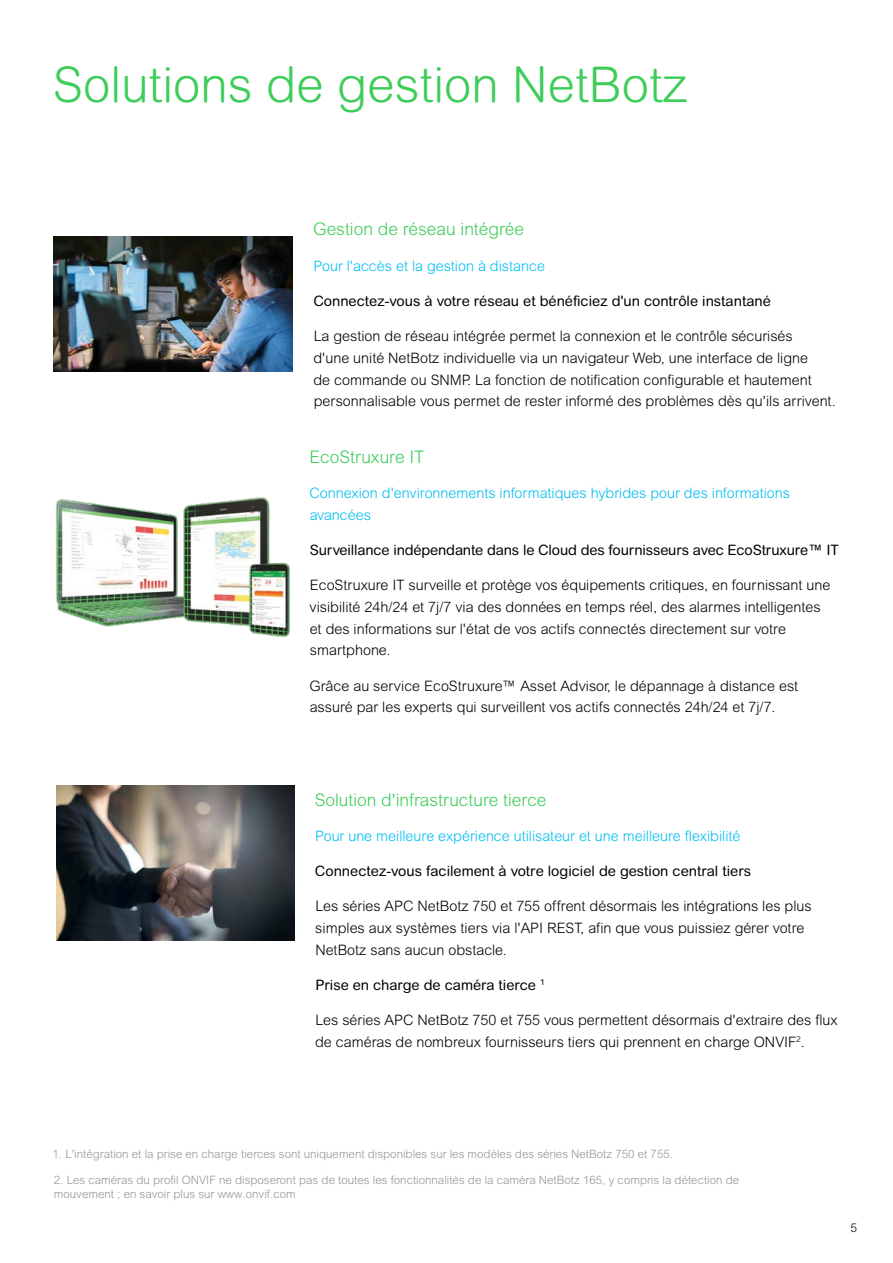
<style>
.page{position:relative;width:893px;height:1263px;background:#fff}
.page>*{position:absolute;margin:0;border:0;box-sizing:border-box;transform-origin:0 0}
.t1{font:300 49.35px "Arial Rounded MT Pro";color:#3dcd58}
.t2{font:300 17.4px "Arial Rounded MT Pro";color:#3dcd58}
.t3{font:300 14.4px/21.8px "Arial Rounded MT Pro";color:#000}
.t4{font:14.4px "Arial Rounded MT Pro";color:#000}
.t5{font:300 14.4px/21.8px "Arial Rounded MT Pro";color:#00bdf2}
.t6{font:300 12px "Arial Rounded MT Pro";color:#000}
.t7{font:300 11.55px/13.8px "Arial Rounded MT Pro";color:#939598}
</style>
<div class="page">
<img style="left:54px;top:236px;width:238px;height:135px">
<img style="left:56px;top:497px;width:234px;height:140px">
<img style="left:56px;top:785px;width:238px;height:155px">
<h1 class="t1" style="left:53px;top:57px;width:636px">Solutions de gestion NetBotz</h1>
<p class="t2" style="left:313px;top:219px;width:213px">Gestion de réseau intégrée</p>
<p class="t5" style="left:314px;top:255px;width:233px">Pour l'accès et la gestion à distance</p>
<p class="t4" style="left:313px;top:292px;width:459px">Connectez-vous à votre réseau et bénéficiez d'un contrôle instantané</p>
<p class="t3" style="left:313px;top:326px;width:524px">La gestion de réseau intégrée permet la connexion et le contrôle sécurisés<br>d'une unité NetBotz individuelle via un navigateur Web, une interface de ligne<br>de commande ou SNMP. La fonction de notification configurable et hautement personnalisable vous permet de rester informé des problèmes dès qu'ils arrivent.</p>
<p class="t2" style="left:310px;top:446px;width:116px">EcoStruxure IT</p>
<p class="t5" style="left:310px;top:482px;width:482px">Connexion d'environnements informatiques hybrides pour des informations avancées</p>
<p class="t4" style="left:310px;top:541px;width:530px">Surveillance indépendante dans le Cloud des fournisseurs avec EcoStruxure™ IT</p>
<p class="t3" style="left:310px;top:575px;width:522px">EcoStruxure IT surveille et protège vos équipements critiques, en fournissant une visibilité 24h/24 et 7j/7 via des données en temps réel, des alarmes intelligentes et des informations sur l'état de vos actifs connectés directement sur votre smartphone.</p>
<p class="t3" style="left:309px;top:675px;width:490px">Grâce au service EcoStruxure™ Asset Advisor, le dépannage à distance est assuré par les experts qui surveillent vos actifs connectés 24h/24 et 7j/7.</p>
<p class="t2" style="left:315px;top:789px;width:233px">Solution d'infrastructure tierce</p>
<p class="t5" style="left:315px;top:825px;width:427px">Pour une meilleure expérience utilisateur et une meilleure flexibilité</p>
<p class="t4" style="left:315px;top:862px;width:438px">Connectez-vous facilement à votre logiciel de gestion central tiers</p>
<p class="t3" style="left:315px;top:896px;width:498px">Les séries APC NetBotz 750 et 755 offrent désormais les intégrations les plus simples aux systèmes tiers via l'API REST, afin que vous puissiez gérer votre<br>NetBotz sans aucun obstacle.</p>
<p class="t4" style="left:315px;top:976px;width:231px">Prise en charge de caméra tierce <sup>1</sup></p>
<p class="t3" style="left:315px;top:1010px;width:524px">Les séries APC NetBotz 750 et 755 vous permettent désormais d'extraire des flux de caméras de nombreux fournisseurs tiers qui prennent en charge ONVIF<sup>2</sup>.</p>
<p class="t7" style="left:53px;top:1147px;width:622px">1. L'intégration et la prise en charge tierces sont uniquement disponibles sur les modèles des séries NetBotz 750 et 755.</p>
<p class="t7" style="left:54px;top:1173px;width:687px">2. Les caméras du profil ONVIF ne disposeront pas de toutes les fonctionnalités de la caméra NetBotz 165, y compris la détection de mouvement ; en savoir plus sur www.onvif.com</p>
<p class="t6" style="left:850px;top:1221px;width:8px">5</p>
</div>
